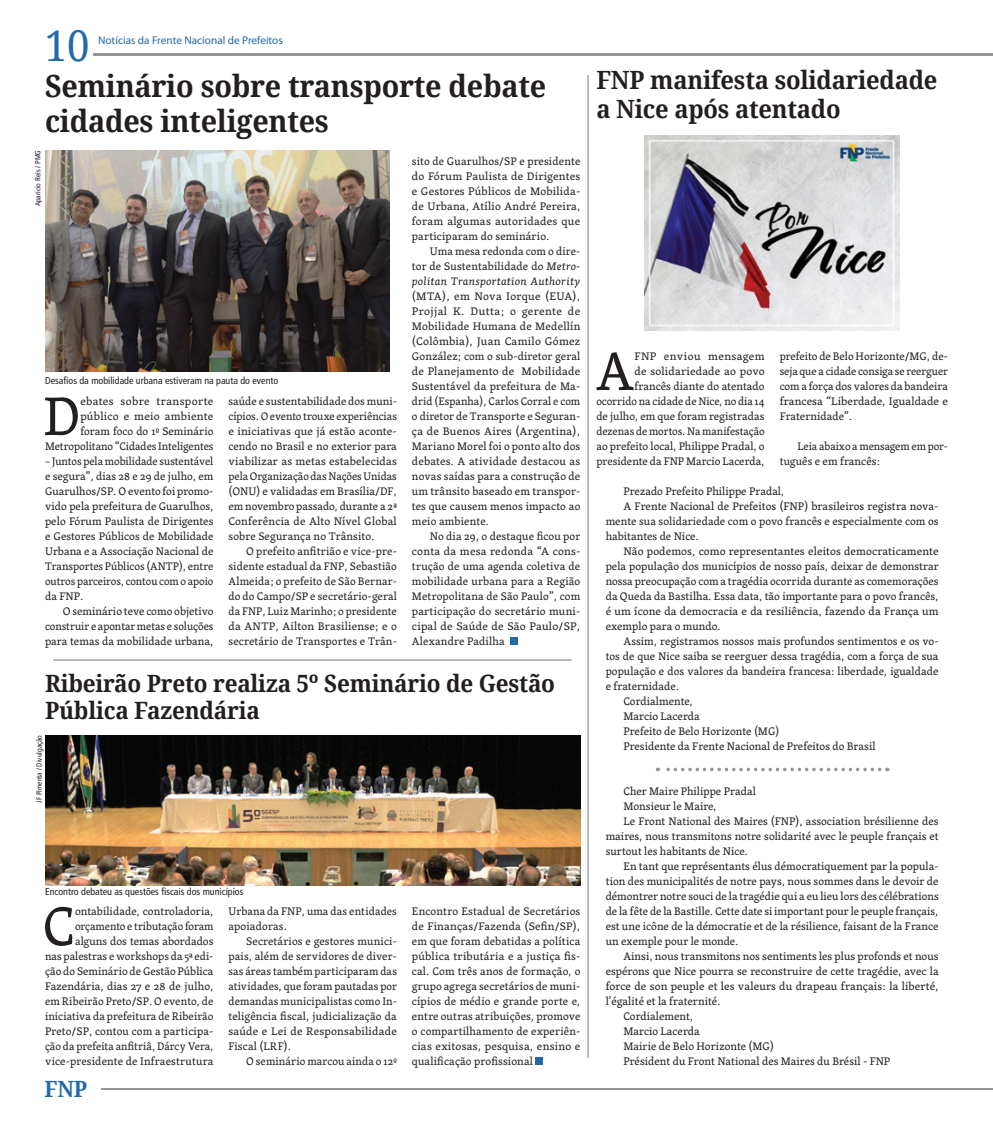
<style>
.page{position:relative;width:993px;height:1134px;background:#fff}
.page>*{position:absolute;margin:0;border:0;box-sizing:border-box;transform-origin:0 0}
.t1{font:55.88px "Skolar";color:#231f20}
.t2{font:42.38px "Droid Serif";color:#2469a8;scale:.94 1}
.t3{font:700 30.5px/34.5px "Droid Serif";letter-spacing:-.01em;color:#231f20;scale:.94 1}
.t4{font:700 25.12px/28.5px "Droid Serif";letter-spacing:-.01em;color:#231f20;scale:.94 1}
.t5{font:700 23.88px/27px "Droid Serif";letter-spacing:-.01em;color:#231f20;scale:.94 1}
.t6{font:700 22.38px "Droid Serif";color:#2469a8;scale:.94 1}
.t7{font:11.25px/15px "Skolar";color:#231f20;text-align:justify}
.t8{font:11.25px "Myriad Pro";color:#2469a8}
.t9{font:condensed 10px "Frutiger LT Std";color:#231f20}
.t10{font:condensed 7.5px "Frutiger LT Std";color:#231f20}
.s1{font-style:italic}
</style>
<div class="page">
<hr style="left:94px;top:54px;width:898px;height:2px;background:#939598">
<hr style="left:102px;top:1087px;width:890px;height:2px;background:#939598">
<div style="left:535px;top:1057px;width:8px;height:8px;background:#2469a8"></div>
<div style="left:509px;top:637px;width:8px;height:8px;background:#2469a8"></div>
<hr style="left:53px;top:659px;width:518px;height:2px;background:#939598">
<hr style="left:587px;top:75px;width:1px;height:983px;background:#939598">
<svg style="left:657px;top:768px;width:222px;height:3px"></svg>
<img style="left:644px;top:135px;width:255px;height:196px">
<img style="left:45px;top:735px;width:535px;height:150px">
<img style="left:45px;top:150px;width:344px;height:221px">
<h2 class="t2" style="left:45px;top:16px;width:49px">10</h2>
<p class="t8" style="left:98px;top:33px;width:186px">Notícias da Frente Nacional de Prefeitos</p>
<h3 class="t3" style="left:45px;top:68px;width:534px">Seminário sobre transporte debate cidades inteligentes</h3>
<p class="t10" style="left:33px;top:206px;width:58px;rotate:-90deg">Aparicio Reis / PMG</p>
<p class="t9" style="left:45px;top:375px;width:235px">Desafios da mobilidade urbana estiveram na pauta do evento</p>
<p class="t7" style="left:45px;top:393px;width:170px;text-align:right">ebates sobre transporte público e meio ambiente<br>foram foco do 1º Seminário<br>Metropolitano “Cidades Inteligentes</p>
<p class="t7" style="left:45px;top:453px;width:170px">– Juntos pela mobilidade sustentável e segura”, dias 28 e 29 de julho, em Guarulhos/SP. O evento foi promo&shy;vido pela prefeitura de Guarulhos, pelo Fórum Paulista de Dirigentes e Gestores Públicos de Mobilidade Urbana e a Associação Nacional de Transportes Públicos (ANTP), entre outros parceiros, contou com o apoio da FNP.</p>
<p class="t7" style="left:45px;top:603px;width:170px;text-indent:18px">O seminário teve como objetivo construir e apontar metas e soluções para temas da mobilidade urbana,</p>
<h1 class="t1" style="left:43px;top:372px;width:39px">D</h1>
<p class="t7" style="left:228px;top:393px;width:170px">saúde e sustentabilidade dos muni&shy;cípios. O evento trouxe experiências e iniciativas que já estão aconte&shy;cendo no Brasil e no exterior para viabilizar as metas estabelecidas pela Organização das Nações Unidas (ONU) e validadas em Brasília/DF, em novembro passado, durante a 2ª Conferência de Alto Nível Global sobre Segurança no Trânsito.</p>
<p class="t7" style="left:228px;top:543px;width:170px;text-indent:18px">O prefeito anfitrião e vice-pre&shy;sidente estadual da FNP, Sebastião Almeida; o prefeito de São Bernar&shy;do do Campo/SP e secretário-geral da FNP, Luiz Marinho; o presidente da ANTP, Ailton Brasiliense; e o secretário de Transportes e Trân-</p>
<p class="t7" style="left:412px;top:153px;width:170px">sito de Guarulhos/SP e presidente do Fórum Paulista de Dirigentes e Gestores Públicos de Mobilida&shy;de Urbana, Atílio André Pereira, foram algumas autoridades que participaram do seminário.</p>
<p class="t7" style="left:412px;top:243px;width:170px;text-indent:18px">Uma mesa redonda com o dire&shy;tor de Sustentabilidade do <span class="s1">Metro&shy;politan Transportation Authority</span></p>
<p class="t7" style="left:412px;top:288px;width:170px">(MTA), em Nova Iorque (EUA), Projjal K. Dutta; o gerente de Mobilidade Humana de Medellín (Colômbia), Juan Camilo Gómez González; com o sub-diretor geral de Planejamento de Mobilidade Sustentável da prefeitura de Ma&shy;drid (Espanha), Carlos Corral e com o diretor de Transporte e Seguran&shy;ça de Buenos Aires (Argentina), Mariano Morel foi o ponto alto dos debates. A atividade destacou as novas saídas para a construção de um trânsito baseado em transpor&shy;tes que causem menos impacto ao meio ambiente.</p>
<p class="t7" style="left:412px;top:528px;width:170px;text-indent:18px">No dia 29, o destaque ficou por conta da mesa redonda “A cons&shy;trução de uma agenda coletiva de mobilidade urbana para a Região Metropolitana de São Paulo”, com participação do secretário muni&shy;cipal de Saúde de São Paulo/SP, Alexandre Padilha</p>
<h3 class="t5" style="left:45px;top:670px;width:544px">Ribeirão Preto realiza 5º Seminário de Gestão<br>Pública Fazendária</h3>
<p class="t10" style="left:35px;top:803px;width:69px;rotate:-90deg">JF Pimenta / Divulgação</p>
<p class="t9" style="left:45px;top:886px;width:200px">Encontro debateu as questões fiscais dos municípios</p>
<p class="t7" style="left:45px;top:903px;width:170px;text-align:right">ontabilidade, controladoria, orçamento e tributação foram alguns dos temas abordados<br>nas palestras e workshops da 5ª edi&shy;ção do Seminário de Gestão Pública Fazendária, dias 27 e 28 de julho, em Ribeirão Preto/SP. O evento, de iniciativa da prefeitura de Ribeirão Preto/SP, contou com a participa&shy;ção da prefeita anfitriã, Dárcy Vera, vice-presidente de Infraestrutura</p>
<p class="t7" style="left:228px;top:903px;width:170px">Urbana da FNP, uma das entidades apoiadoras.</p>
<h1 class="t1" style="left:42px;top:882px;width:34px">C</h1>
<p class="t7" style="left:228px;top:933px;width:170px;text-indent:18px">Secretários e gestores munici&shy;pais, além de servidores de diver&shy;sas áreas também participaram das atividades, que foram pautadas por demandas municipalistas como In&shy;teligência fiscal, judicialização da saúde e Lei de Responsabilidade Fiscal (LRF).</p>
<p class="t7" style="left:246px;top:1053px;width:152px">O seminário marcou ainda o 12º</p>
<h3 class="t6" style="left:44px;top:1073px;width:47px">FNP</h3>
<p class="t7" style="left:412px;top:903px;width:170px">Encontro Estadual de Secretários de Finanças/Fazenda (Sefin/SP), em que foram debatidas a política pública tributária e a justiça fis&shy;cal. Com três anos de formação, o grupo agrega secretários de muni&shy;cípios de médio e grande porte e, entre outras atribuições, promove o compartilhamento de experiên&shy;cias exitosas, pesquisa, ensino e qualificação profissional</p>
<h3 class="t4" style="left:596px;top:65px;width:364px">FNP manifesta solidariedade a Nice após atentado</h3>
<p class="t7" style="left:596px;top:348px;width:170px;text-align:right">FNP enviou mensagem<br>de solidariedade ao povo francês diante do atentado ocorrido na cidade de Nice, no dia 14 de julho, em que foram registradas dezenas de mortos. Na manifestação ao prefeito local, Philippe Pradal, o presidente da FNP Marcio Lacerda,</p>
<p class="t7" style="left:779px;top:348px;width:170px">prefeito de Belo Horizonte/MG, de&shy;seja que a cidade consiga se reerguer com a força dos valores da bandeira francesa “Liberdade, Igualdade e Fraternidade”.</p>
<h1 class="t1" style="left:595px;top:327px;width:40px">A</h1>
<p class="t7" style="left:779px;top:438px;width:170px;text-indent:18px">Leia abaixo a mensagem em por&shy;tuguês e em francês:</p>
<p class="t7" style="left:623px;top:483px;width:162px">Prezado Prefeito Philippe Pradal,</p>
<p class="t7" style="left:623px;top:498px;width:316px">A Frente Nacional de Prefeitos (FNP) brasileiros registra nova-</p>
<p class="t7" style="left:605px;top:513px;width:334px">mente sua solidariedade com o povo francês e especialmente com os</p>
<p class="t7" style="left:605px;top:528px;width:95px">habitantes de Nice.</p>
<p class="t7" style="left:623px;top:543px;width:316px">Não podemos, como representantes eleitos democraticamente</p>
<p class="t7" style="left:605px;top:558px;width:334px">pela população dos municípios de nosso país, deixar de demonstrar</p>
<p class="t7" style="left:605px;top:573px;width:334px">nossa preocupação com a tragédia ocorrida durante as comemorações</p>
<p class="t7" style="left:605px;top:588px;width:334px">da Queda da Bastilha. Essa data, tão importante para o povo francês,</p>
<p class="t7" style="left:605px;top:603px;width:334px">é um ícone da democracia e da resiliência, fazendo da França um</p>
<p class="t7" style="left:605px;top:618px;width:116px">exemplo para o mundo.</p>
<p class="t7" style="left:623px;top:633px;width:316px">Assim, registramos nossos mais profundos sentimentos e os vo-</p>
<p class="t7" style="left:605px;top:648px;width:334px">tos de que Nice saiba se reerguer dessa tragédia, com a força de sua</p>
<p class="t7" style="left:605px;top:663px;width:334px">população e dos valores da bandeira francesa: liberdade, igualdade</p>
<p class="t7" style="left:605px;top:678px;width:75px">e fraternidade.</p>
<p class="t7" style="left:623px;top:693px;width:71px">Cordialmente,</p>
<p class="t7" style="left:623px;top:708px;width:78px">Marcio Lacerda</p>
<p class="t7" style="left:623px;top:723px;width:157px">Prefeito de Belo Horizonte (MG)</p>
<p class="t7" style="left:623px;top:738px;width:253px">Presidente da Frente Nacional de Prefeitos do Brasil</p>
<p class="t7" style="left:623px;top:783px;width:134px">Cher Maire Philippe Pradal</p>
<p class="t7" style="left:623px;top:798px;width:95px">Monsieur le Maire,</p>
<p class="t7" style="left:623px;top:813px;width:316px">Le Front National des Maires (FNP), association brésilienne des</p>
<p class="t7" style="left:605px;top:828px;width:334px">maires, nous transmitons notre solidarité avec le peuple français et</p>
<p class="t7" style="left:605px;top:843px;width:144px">surtout les habitants de Nice.</p>
<p class="t7" style="left:623px;top:858px;width:316px">En tant que représentants élus démocratiquement par la popula-</p>
<p class="t7" style="left:605px;top:873px;width:334px">tion des municipalités de notre pays, nous sommes dans le devoir de</p>
<p class="t7" style="left:605px;top:888px;width:334px">démontrer notre souci de la tragédie qui a eu lieu lors des célébrations</p>
<p class="t7" style="left:605px;top:903px;width:334px">de la fête de la Bastille. Cette date si important pour le peuple français,</p>
<p class="t7" style="left:605px;top:918px;width:334px">est une icône de la démocratie et de la résilience, faisant de la France</p>
<p class="t7" style="left:605px;top:933px;width:134px">un exemple pour le monde.</p>
<p class="t7" style="left:623px;top:948px;width:316px">Ainsi, nous transmitons nos sentiments les plus profonds et nous</p>
<p class="t7" style="left:605px;top:963px;width:334px">espérons que Nice pourra se reconstruire de cette tragédie, avec la</p>
<p class="t7" style="left:605px;top:978px;width:334px">force de son peuple et les valeurs du drapeau français: la liberté,</p>
<p class="t7" style="left:605px;top:993px;width:116px">l’égalité et la fraternité.</p>
<p class="t7" style="left:623px;top:1008px;width:71px">Cordialement,</p>
<p class="t7" style="left:623px;top:1023px;width:78px">Marcio Lacerda</p>
<p class="t7" style="left:623px;top:1038px;width:152px">Mairie de Belo Horizonte (MG)</p>
<p class="t7" style="left:623px;top:1053px;width:268px">Président du Front National des Maires du Brésil - FNP</p>
</div>
